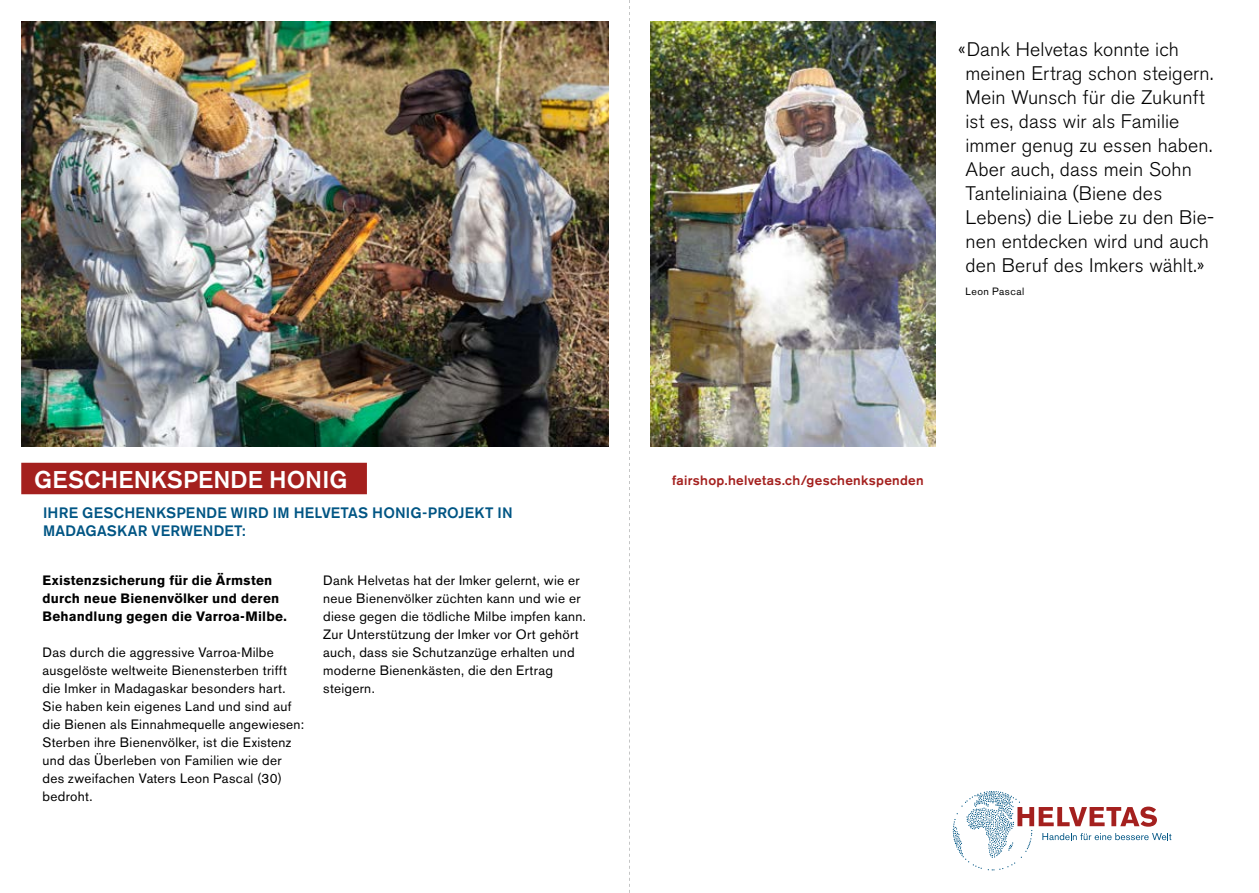
<style>
.page{position:relative;width:1259px;height:893px;background:#fff}
.page>*{position:absolute;margin:0;border:0;box-sizing:border-box;transform-origin:0 0}
.t1{font:500 24px "Akzidenz Grotesk BE";letter-spacing:.005em;color:#fff}
.t2{font:300 19.5px/24px "Akzidenz Grotesk BE";letter-spacing:.005em;color:#000}
.t3{font:500 15px/18px "Akzidenz Grotesk BE";letter-spacing:.015em;color:#005584}
.t4{font:13.5px/18px "Akzidenz Grotesk BE";letter-spacing:.025em;color:#000}
.t5{font:700 13.5px/18px "Akzidenz Grotesk BE";letter-spacing:.02em;color:#000}
.t6{font:500 13.5px "Akzidenz Grotesk BE";letter-spacing:.02em;color:#a4201e}
.t7{font:10.5px "Akzidenz Grotesk BE";letter-spacing:.045em;color:#000}
</style>
<div class="page">
<img style="left:22px;top:21px;width:586px;height:425px">
<div style="left:21px;top:463px;width:346px;height:31px;background:#a4201e"></div>
<svg style="left:952px;top:791px;width:219px;height:79px"></svg>
<img style="left:651px;top:21px;width:284px;height:425px">
<svg style="left:629px;top:0;width:1px;height:893px"></svg>
<h1 class="t1" style="left:34px;top:464px;width:315px">GESCHENKSPENDE HONIG</h1>
<p class="t3" style="left:43px;top:504px;width:471px">IHRE GESCHENKSPENDE WIRD IM HELVETAS HONIG-PROJEKT IN<br>MADAGASKAR VERWENDET:</p>
<p class="t5" style="left:43px;top:571px;width:246px">Existenzsicherung für die Ärmsten durch neue Bienenvölker und deren<br>Behandlung gegen die Varroa-Milbe.</p>
<p class="t4" style="left:43px;top:643px;width:263px">Das durch die aggressive Varroa-Milbe ausgelöste weltweite Bienensterben trifft die Imker in Madagaskar besonders hart.<br>Sie haben kein eigenes Land und sind auf die Bienen als Einnahmequelle angewiesen:<br>Sterben ihre Bienenvölker, ist die Existenz und das Überleben von Familien wie der des zweifachen Vaters Leon Pascal (30) bedroht.</p>
<p class="t4" style="left:323px;top:571px;width:264px">Dank Helvetas hat der Imker gelernt, wie er neue Bienenvölker züchten kann und wie er diese gegen die tödliche Milbe impfen kann.<br>Zur Unterstützung der Imker vor Ort gehört auch, dass sie Schutzanzüge erhalten und moderne Bienenkästen, die den Ertrag steigern.</p>
<p class="t2" style="left:965px;top:38px;width:250px;text-indent:-7px">«Dank Helvetas konnte ich meinen Ertrag schon steigern.<br>Mein Wunsch für die Zukunft ist es, dass wir als Familie immer genug zu essen haben.<br>Aber auch, dass mein Sohn<br>Tanteliniaina (Biene des<br>Lebens) die Liebe zu den Bie&shy;nen entdecken wird und auch den Beruf des Imkers wählt.»</p>
<p class="t7" style="left:965px;top:285px;width:60px">Leon Pascal</p>
<p class="t6" style="left:672px;top:472px;width:253px">fairshop.helvetas.ch/geschenkspenden</p>
</div>
